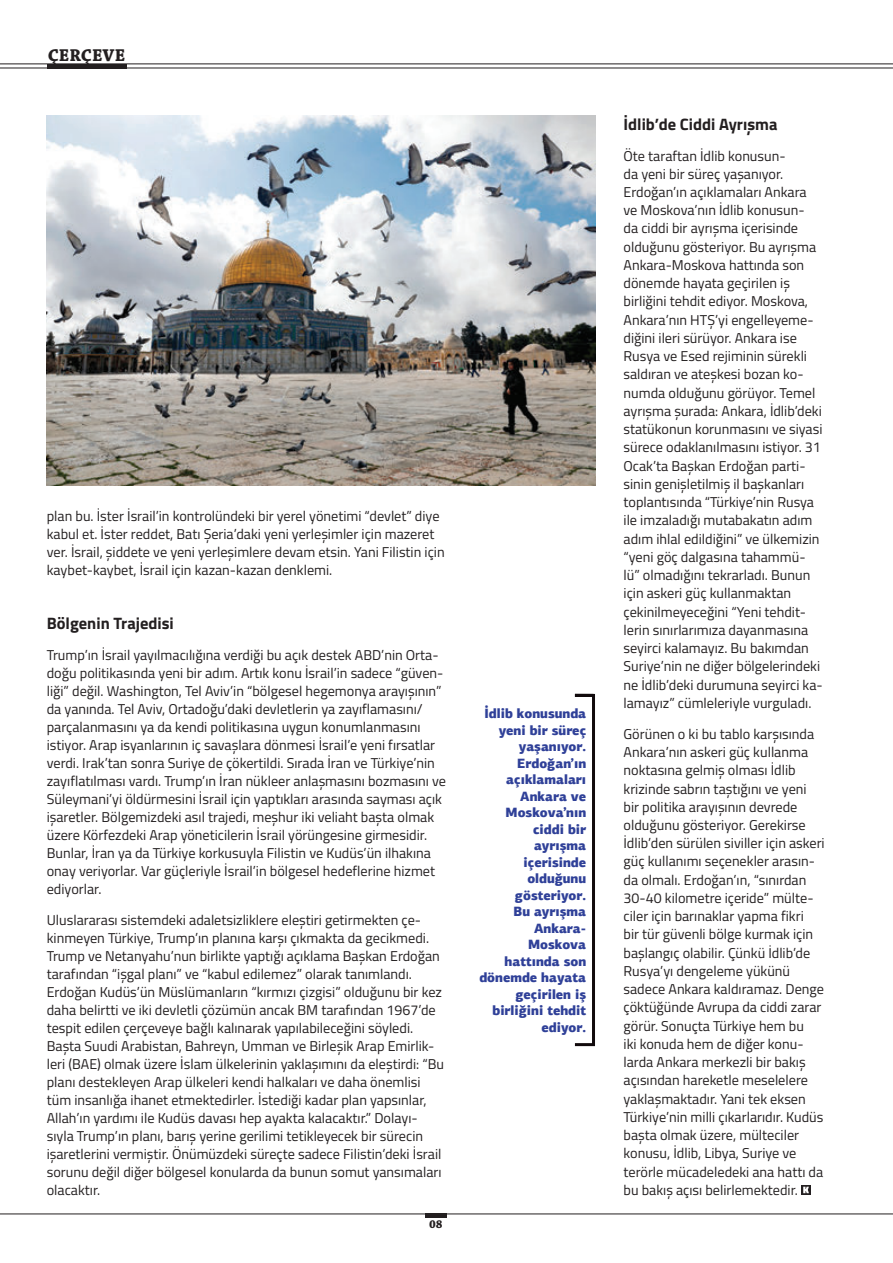
<style>
.page{position:relative;width:893px;height:1263px;background:#fff}
.page>*{position:absolute;margin:0;border:0;box-sizing:border-box;transform-origin:0 0}
.t1{font:700 18px "Chaparral Pro";letter-spacing:.005em;color:#231f20}
.t2{font:700 16.5px "Titillium Web";color:#231f20}
.t3{font:14.25px/18.3px "Titillium Web";color:#231f20}
.t4{font:900 13.5px/16.5px "PF Agora Sans Pro";color:#2f4098;text-align:right;scale:.95 1}
.t5{font:700 12px "Chaparral Pro";color:#231f20}
</style>
<div class="page">
<svg style="left:801px;top:1185px;width:10px;height:10px"></svg>
<svg style="left:803px;top:1187px;width:6px;height:6px"></svg>
<svg style="left:574px;top:693px;width:21px;height:354px"></svg>
<img style="left:47px;top:116px;width:548px;height:370px">
<hr style="left:47px;top:64px;width:79px;height:4px;background:#231f20">
<hr style="left:0;top:64px;width:893px;height:1px;background:#231f20">
<hr style="left:0;top:68px;width:893px;height:1px;background:#231f20">
<hr style="left:425px;top:1214px;width:21px;height:4px;background:#231f20">
<hr style="left:0;top:1214px;width:893px;height:1px;background:#231f20">
<p class="t1" style="left:48px;top:44px;width:79px">ÇERÇEVE</p>
<p class="t3" style="left:47px;top:506px;width:399px">plan bu. İster İsrail’in kontrolündeki bir yerel yönetimi “devlet” diye kabul et. İster reddet, Batı Şeria’daki yeni yerleşimler için mazeret ver. İsrail, şiddete ve yeni yerleşimlere devam etsin. Yani Filistin için kaybet-kaybet, İsrail için kazan-kazan denklemi.</p>
<p class="t2" style="left:47px;top:611px;width:129px">Bölgenin Trajedisi</p>
<p class="t3" style="left:47px;top:645px;width:401px">Trump’ın İsrail yayılmacılığına verdiği bu açık destek ABD’nin Orta&shy;doğu politikasında yeni bir adım. Artık konu İsrail’in sadece “güven&shy;liği” değil. Washington, Tel Aviv’in “bölgesel hegemonya arayışının” da yanında. Tel Aviv, Ortadoğu’daki devletlerin ya zayıflamasını/ parçalanmasını ya da kendi politikasına uygun konumlanmasını istiyor. Arap isyanlarının iç savaşlara dönmesi İsrail’e yeni fırsatlar verdi. Irak’tan sonra Suriye de çökertildi. Sırada İran ve Türkiye’nin zayıflatılması vardı. Trump’ın İran nükleer anlaşmasını bozmasını ve Süleymani’yi öldürmesini İsrail için yaptıkları arasında sayması açık işaretler. Bölgemizdeki asıl trajedi, meşhur iki veliaht başta olmak üzere Körfezdeki Arap yöneticilerin İsrail yörüngesine girmesidir.<br>Bunlar, İran ya da Türkiye korkusuyla Filistin ve Kudüs’ün ilhakına onay veriyorlar. Var güçleriyle İsrail’in bölgesel hedeflerine hizmet ediyorlar.</p>
<p class="t3" style="left:47px;top:910px;width:399px">Uluslararası sistemdeki adaletsizliklere eleştiri getirmekten çe&shy;kinmeyen Türkiye, Trump’ın planına karşı çıkmakta da gecikmedi.<br>Trump ve Netanyahu’nun birlikte yaptığı açıklama Başkan Erdoğan tarafından “işgal planı” ve “kabul edilemez” olarak tanımlandı.<br>Erdoğan Kudüs’ün Müslümanların “kırmızı çizgisi” olduğunu bir kez daha belirtti ve iki devletli çözümün ancak BM tarafından 1967’de tespit edilen çerçeveye bağlı kalınarak yapılabileceğini söyledi.<br>Başta Suudi Arabistan, Bahreyn, Umman ve Birleşik Arap Emirlik&shy;leri (BAE) olmak üzere İslam ülkelerinin yaklaşımını da eleştirdi: “Bu planı destekleyen Arap ülkeleri kendi halkaları ve daha önemlisi tüm insanlığa ihanet etmektedirler. İstediği kadar plan yapsınlar, Allah’ın yardımı ile Kudüs davası hep ayakta kalacaktır.” Dolayı&shy;sıyla Trump’ın planı, barış yerine gerilimi tetikleyecek bir sürecin işaretlerini vermiştir. Önümüzdeki süreçte sadece Filistin’deki İsrail sorunu değil diğer bölgesel konularda da bunun somut yansımaları olacaktır.</p>
<p class="t5" style="left:429px;top:1217px;width:15px">08</p>
<p class="t4" style="left:479px;top:705px;width:114px">İdlib konusunda yeni bir süreç yaşanıyor.<br>Erdoğan’ın açıklamaları<br>Ankara ve<br>Moskova’nın ciddi bir ayrışma içerisinde olduğunu gösteriyor.<br>Bu ayrışma<br>Ankara-<br>Moskova hattında son dönemde hayata geçirilen iş birliğini tehdit ediyor.</p>
<p class="t2" style="left:623px;top:111px;width:155px">İdlib’de Ciddi Ayrışma</p>
<p class="t3" style="left:623px;top:146px;width:201px">Öte taraftan İdlib konusun-<br>da yeni bir süreç yaşanıyor.<br>Erdoğan’ın açıklamaları Ankara ve Moskova’nın İdlib konusun&shy;da ciddi bir ayrışma içerisinde olduğunu gösteriyor. Bu ayrışma<br>Ankara-Moskova hattında son dönemde hayata geçirilen iş birliğini tehdit ediyor. Moskova,<br>Ankara’nın HTŞ’yi engelleyeme&shy;diğini ileri sürüyor. Ankara ise<br>Rusya ve Esed rejiminin sürekli saldıran ve ateşkesi bozan ko&shy;numda olduğunu görüyor. Temel ayrışma şurada: Ankara, İdlib’deki statükonun korunmasını ve siyasi sürece odaklanılmasını istiyor. 31<br>Ocak’ta Başkan Erdoğan parti&shy;sinin genişletilmiş il başkanları toplantısında “Türkiye’nin Rusya ile imzaladığı mutabakatın adım adım ihlal edildiğini” ve ülkemizin “yeni göç dalgasına tahammü&shy;lü” olmadığını tekrarladı. Bunun için askeri güç kullanmaktan çekinilmeyeceğini “Yeni tehdit&shy;lerin sınırlarımıza dayanmasına seyirci kalamayız. Bu bakımdan<br>Suriye’nin ne diğer bölgelerindeki ne İdlib’deki durumuna seyirci ka&shy;lamayız” cümleleriyle vurguladı.</p>
<p class="t3" style="left:623px;top:724px;width:203px">Görünen o ki bu tablo karşısında<br>Ankara’nın askeri güç kullanma noktasına gelmiş olması İdlib krizinde sabrın taştığını ve yeni bir politika arayışının devrede olduğunu gösteriyor. Gerekirse<br>İdlib’den sürülen siviller için askeri güç kullanımı seçenekler arasın&shy;da olmalı. Erdoğan’ın, “sınırdan<br>30-40 kilometre içeride” mülte&shy;ciler için barınaklar yapma fikri<br>bir tür güvenli bölge kurmak için başlangıç olabilir. Çünkü İdlib’de<br>Rusya’yı dengeleme yükünü sadece Ankara kaldıramaz. Denge çöktüğünde Avrupa da ciddi zarar görür. Sonuçta Türkiye hem bu<br>iki konuda hem de diğer konu&shy;larda Ankara merkezli bir bakış açısından hareketle meselelere yaklaşmaktadır. Yani tek eksen<br>Türkiye’nin milli çıkarlarıdır. Kudüs başta olmak üzere, mülteciler konusu, İdlib, Libya, Suriye ve terörle mücadeledeki ana hattı da bu bakış açısı belirlemektedir.</p>
</div>
